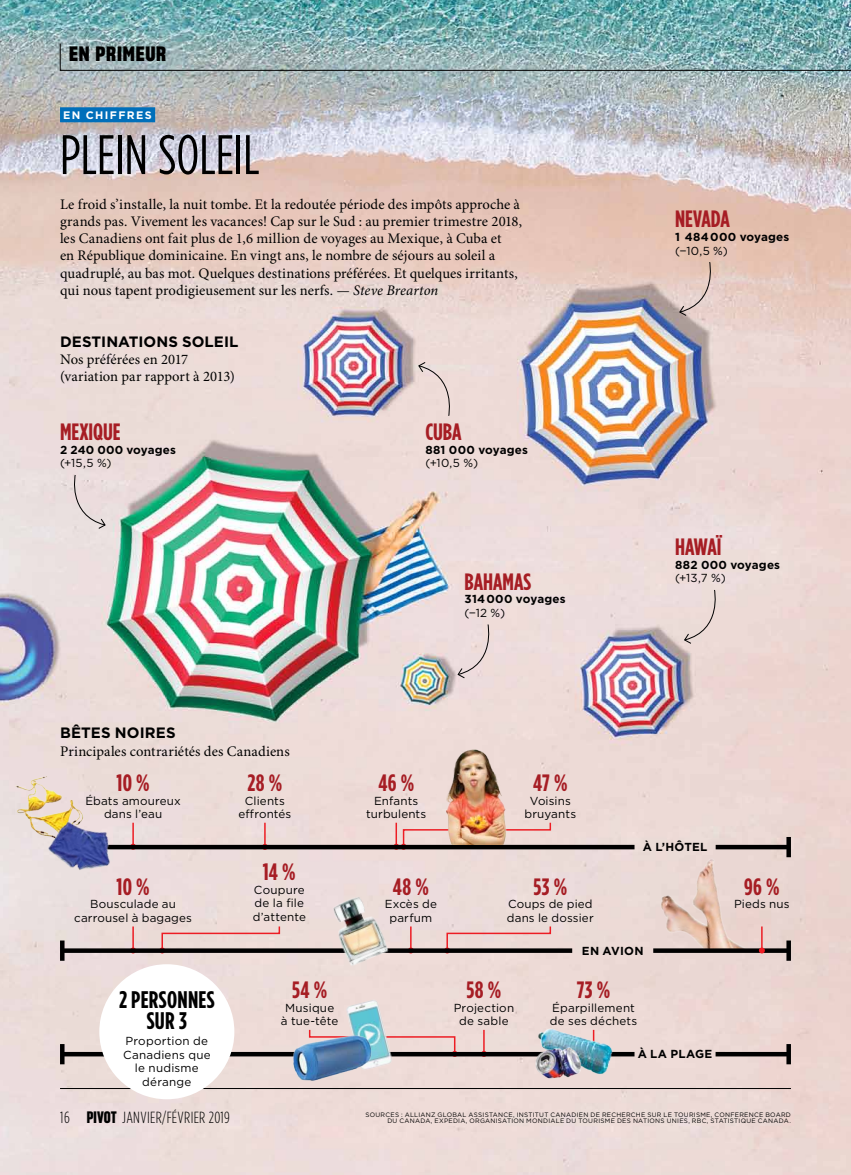
<style>
.page{position:relative;width:851px;height:1175px;background:#fff}
.page>*{position:absolute;margin:0;border:0;box-sizing:border-box;transform-origin:0 0}
.t1{font:55.5px "Gotham Condensed";color:#000}
.t2{font:700 24px/21px "Gotham Condensed";letter-spacing:.015em;color:#000;text-align:center}
.t3{font:700 23.7px "Gotham Condensed";color:#a61d24}
.t4{font:20.25px "Sharp Grotesk Bold 16";letter-spacing:.04em;color:#000}
.t5{font:300 16.2px "Gotham Condensed";letter-spacing:.02em;color:#000}
.t6{font:700 15px "Gotham";letter-spacing:.005em;color:#000}
.t7{font:14.7px/17.2px "Minion Pro";letter-spacing:.005em;color:#000}
.t8{font:11.7px/13.5px "Gotham";letter-spacing:.015em;color:#000;text-align:center}
.t9{font:700 11.7px "Gotham";letter-spacing:.015em;color:#000}
.t10{font:700 10.8px "Gotham";letter-spacing:.125em;color:#fff}
.t11{font:6.3px/6.3px "Gotham";letter-spacing:.045em;color:#000;text-align:right}
.s1{font-style:italic}
.s2{font-family:"Sharp Grotesk Bold 14";font-weight:400}
</style>
<div class="page">
<img style="left:0;top:0;width:850px;height:1174px">
<svg style="left:60px;top:43px;width:790px;height:28px;background:#90adb0"></svg>
<div style="left:60px;top:107px;width:95px;height:15px;background:#006fba"></div>
<svg style="left:418px;top:361px;width:38px;height:55px;background:#e4d3cf"></svg>
<svg style="left:678px;top:261px;width:39px;height:55px;background:#ddc4bc"></svg>
<svg style="left:67px;top:474px;width:39px;height:55px;background:#e1d5d5"></svg>
<img style="left:648px;top:848px;width:105px;height:102px">
<hr style="left:60px;top:1088px;width:730px;height:1px;background:#000">
<svg style="left:408px;top:926px;width:6px;height:27px"></svg>
<hr style="left:132px;top:926px;width:2px;height:24px;background:#ed1d24">
<svg style="left:130px;top:947px;width:6px;height:6px"></svg>
<svg style="left:393px;top:821px;width:159px;height:23px;background:#eec9c6"></svg>
<svg style="left:396px;top:1028px;width:61px;height:24px"></svg>
<svg style="left:444px;top:925px;width:108px;height:28px;background:#e3c4c1"></svg>
<hr style="left:132px;top:822px;width:2px;height:24px;background:#ed1d24">
<hr style="left:264px;top:822px;width:2px;height:25px;background:#ed1d24">
<svg style="left:159px;top:925px;width:122px;height:28px;background:#e3c6c2"></svg>
<svg style="left:481px;top:1029px;width:6px;height:23px"></svg>
<hr style="left:62px;top:1052px;width:572px;height:4px;background:#000">
<div style="left:99px;top:964px;width:135px;height:135px;background:#fff;border-radius:50%"></div>
<div style="left:62px;top:844px;width:572px;height:5px;background:#000"></div>
<svg style="left:64px;top:948px;width:508px;height:4px;background:#171514"></svg>
<hr style="left:60px;top:940px;width:4px;height:20px;background:#000">
<hr style="left:60px;top:1044px;width:4px;height:20px;background:#000">
<div style="left:715px;top:844px;width:73px;height:5px;background:#000"></div>
<svg style="left:786px;top:837px;width:4px;height:20px"></svg>
<svg style="left:653px;top:948px;width:133px;height:4px"></svg>
<svg style="left:786px;top:940px;width:4px;height:20px"></svg>
<hr style="left:715px;top:1052px;width:73px;height:4px;background:#000">
<svg style="left:786px;top:1044px;width:4px;height:20px"></svg>
<svg style="left:758px;top:926px;width:6px;height:27px"></svg>
<img style="left:322px;top:887px;width:74px;height:85px">
<img style="left:8px;top:773px;width:80px;height:67px">
<img style="left:40px;top:814px;width:82px;height:69px">
<img style="left:428px;top:741px;width:92px;height:103px">
<img style="left:343px;top:995px;width:53px;height:78px">
<img style="left:289px;top:1026px;width:92px;height:61px">
<img style="left:529px;top:1025px;width:94px;height:52px">
<img style="left:532px;top:1039px;width:52px;height:46px">
<svg style="left:683px;top:589px;width:39px;height:55px;background:#e3d3cf"></svg>
<svg style="left:457px;top:623px;width:39px;height:56px;background:#e4d4d3"></svg>
<h3 class="t4" style="left:69px;top:40px;width:99px">EN PRIMEUR</h3>
<h3 class="t10" style="left:63px;top:108px;width:90px">EN CHIFFRES</h3>
<h3 class="t1" style="left:60px;top:123px;width:201px">PLEIN SOLEIL</h3>
<p class="t7" style="left:60px;top:196px;width:463px">Le froid s’installe, la nuit tombe. Et la redoutée période des impôts approche à grands pas. Vivement les vacances! Cap sur le Sud : au premier trimestre 2018, les Canadiens ont fait plus de 1,6 million de voyages au Mexique, à Cuba et<br>en République dominicaine. En vingt ans, le nombre de séjours au soleil a quadruplé, au bas mot. Quelques destinations préférées. Et quelques irritants, qui nous tapent prodigieusement sur les nerfs. <span class="s1">— Steve Brearton</span></p>
<p class="t6" style="left:60px;top:331px;width:180px">DESTINATIONS SOLEIL</p>
<p class="t7" style="left:60px;top:351px;width:176px">Nos préférées en 2017 (variation par rapport à 2013)</p>
<p class="t3" style="left:60px;top:418px;width:62px">MEXIQUE</p>
<p class="t9" style="left:60px;top:442px;width:117px">2 240 000 voyages</p>
<p class="t8" style="left:60px;top:456px;width:53px">(+15,5 %)</p>
<p class="t3" style="left:425px;top:418px;width:38px">CUBA</p>
<p class="t9" style="left:425px;top:442px;width:104px">881 000 voyages</p>
<p class="t8" style="left:425px;top:456px;width:54px">(+10,5 %)</p>
<p class="t3" style="left:464px;top:567px;width:68px">BAHAMAS</p>
<p class="t9" style="left:464px;top:591px;width:102px">314 000 voyages</p>
<p class="t8" style="left:464px;top:606px;width:42px">(−12 %)</p>
<p class="t6" style="left:60px;top:723px;width:117px">BÊTES NOIRES</p>
<p class="t7" style="left:60px;top:743px;width:231px">Principales contrariétés des Canadiens</p>
<p class="t3" style="left:116px;top:769px;width:35px">10 %</p>
<p class="t8" style="left:85px;top:793px;width:97px">Ébats amoureux dans l’eau</p>
<p class="t3" style="left:247px;top:769px;width:36px">28 %</p>
<p class="t8" style="left:238px;top:793px;width:54px">Clients efrontés</p>
<p class="t3" style="left:378px;top:769px;width:37px">46 %</p>
<p class="t8" style="left:366px;top:793px;width:62px">Enfants turbulents</p>
<p class="t3" style="left:116px;top:872px;width:35px">10 %</p>
<p class="t8" style="left:74px;top:897px;width:119px">Bousculade au carrousel à bagages</p>
<p class="t3" style="left:263px;top:858px;width:34px">14 %</p>
<p class="t8" style="left:253px;top:882px;width:55px;text-align:left">Coupure de la fle d’attente</p>
<p class="t3" style="left:393px;top:872px;width:38px">48 %</p>
<p class="t8" style="left:385px;top:897px;width:54px">Excès de parfum</p>
<p class="t3" style="left:533px;top:769px;width:36px">47 %</p>
<p class="t8" style="left:524px;top:793px;width:53px">Voisins bruyants</p>
<p class="t3" style="left:533px;top:872px;width:35px">53 %</p>
<p class="t8" style="left:507px;top:897px;width:88px;text-align:left">Coups de pied dans le dossier</p>
<p class="t3" style="left:675px;top:205px;width:56px">NEVADA</p>
<p class="t9" style="left:675px;top:229px;width:116px">1 484 000 voyages</p>
<p class="t8" style="left:675px;top:243px;width:54px">(−10,5 %)</p>
<p class="t3" style="left:675px;top:533px;width:48px">HAWAÏ</p>
<p class="t9" style="left:675px;top:557px;width:106px">882 000 voyages</p>
<p class="t8" style="left:675px;top:571px;width:52px">(+13,7 %)</p>
<p class="t9" style="left:642px;top:839px;width:66px">À L’HÔTEL</p>
<p class="t3" style="left:744px;top:872px;width:37px">96 %</p>
<p class="t8" style="left:734px;top:897px;width:57px">Pieds nus</p>
<p class="t2" style="left:119px;top:988px;width:97px">2 PERSONNES<br>SUR 3</p>
<p class="t8" style="left:123px;top:1034px;width:89px">Proportion de<br>Canadiens que le nudisme dérange</p>
<p class="t3" style="left:292px;top:976px;width:37px">54 %</p>
<p class="t8" style="left:281px;top:1000px;width:59px">Musique à tue-tête</p>
<p class="t3" style="left:466px;top:976px;width:36px">58 %</p>
<p class="t8" style="left:453px;top:1000px;width:62px">Projection de sable</p>
<p class="t9" style="left:582px;top:943px;width:63px">EN AVION</p>
<p class="t3" style="left:577px;top:976px;width:35px">73 %</p>
<p class="t8" style="left:550px;top:1000px;width:89px;text-align:left">Éparpillement de ses déchets</p>
<p class="t9" style="left:637px;top:1046px;width:76px">À LA PLAGE</p>
<p class="t5" style="left:60px;top:1108px;width:171px">16 <span class="s2">PIVOT</span> JANVIER/FÉVRIER 2019</p>
<p class="t11" style="left:365px;top:1111px;width:427px">SOURCES : ALLIANZ GLOBAL ASSISTANCE, INSTITUT CANADIEN DE RECHERCHE SUR LE TOURISME, CONFERENCE BOARD<br>DU CANADA, EXPEDIA, ORGANISATION MONDIALE DU TOURISME DES NATIONS UNIES, RBC, STATISTIQUE CANADA.</p>
</div>
